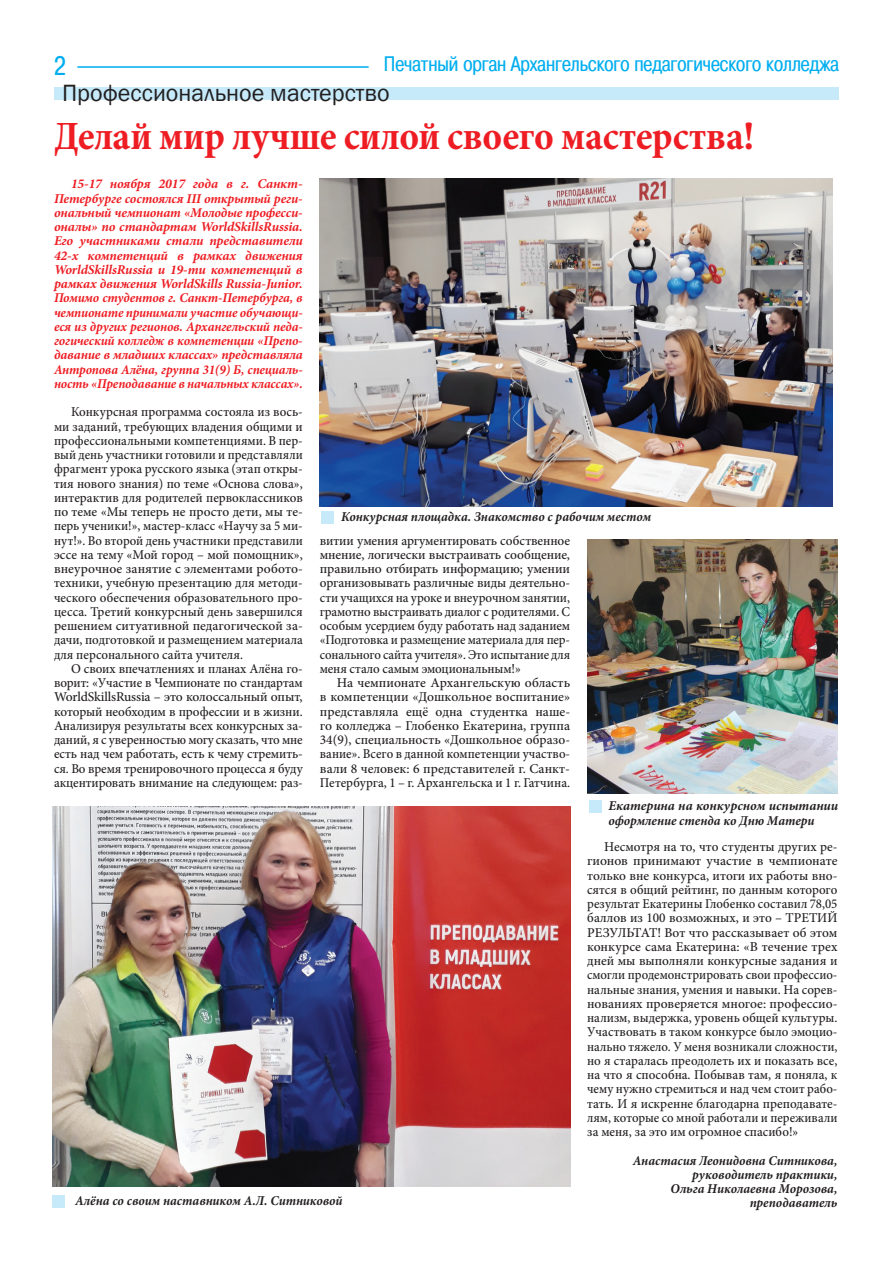
<style>
.page{position:relative;width:893px;height:1263px;background:#fff}
.page>*{position:absolute;margin:0;border:0;box-sizing:border-box;transform-origin:0 0}
.t1{font:700 condensed 40.5px "Minion Pro";letter-spacing:-.01em;color:#ee1d23}
.t2{font:26.55px "Pragmatica Cond C";color:#00aeef}
.t3{font:24.15px "Franklin Gothic";color:#231f20}
.t4{font:21px "Pragmatica Cond C";color:#00aeef}
.t5{font:500 13.5px/14.2px "Minion Pro";letter-spacing:-.005em;color:#231f20;text-align:justify}
.t6{font:500 13.5px/14.2px "Minion Pro";letter-spacing:-.005em;color:#231f20;text-align:justify;scale:.96 1}
.t7{font:italic 700 13.5px/14.2px "Minion Pro";letter-spacing:-.01em;color:#ee1d23;text-align:justify}
.t8{font:italic 700 13.5px/14.2px "Minion Pro";color:#231f20;text-align:right;scale:.96 1}
.t9{font:italic 700 13.5px/14.2px "Minion Pro";color:#231f20}
</style>
<div class="page">
<hr style="left:77px;top:66px;width:292px;height:2px;background:#00aeef">
<div style="left:54px;top:88px;width:785px;height:12px;background:#c6eafa"></div>
<div style="left:589px;top:800px;width:13px;height:13px;background:#c6eafa"></div>
<div style="left:52px;top:1195px;width:13px;height:12px;background:#c6eafa"></div>
<div style="left:321px;top:511px;width:13px;height:13px;background:#c6eafa"></div>
<img style="left:52px;top:807px;width:519px;height:379px">
<img style="left:587px;top:539px;width:250px;height:254px">
<img style="left:320px;top:179px;width:512px;height:327px">
<h2 class="t2" style="left:54px;top:50px;width:13px">2</h2>
<h3 class="t4" style="left:384px;top:52px;width:457px">Печатный орган Архангельского педагогического колледжа</h3>
<h3 class="t3" style="left:62px;top:78px;width:329px">Профессиональное мастерство</h3>
<h1 class="t1" style="left:54px;top:109px;width:702px">Делай мир лучше силой своего мастерства!</h1>
<p class="t7" style="left:54px;top:177px;width:250px;text-indent:17px">15-17 ноября 2017 года в г. Санкт-Петербурге состоялся III открытый реги&shy;ональный чемпионат «Молодые професси&shy;оналы» по стандартам WorldSkillsRussia.<br>Его участниками стали представители 42-х компетенций в рамках движения WorldSkillsRussia и 19-ти компетенций в рамках движения WorldSkills Russia-Junior.<br>Помимо студентов г. Санкт-Петербурга, в чемпионате принимали участие обучающи&shy;еся из других регионов. Архангельский педа&shy;гогический колледж в компетенции «Препо&shy;давание в младших классах» представляла Антропова Алёна, группа 31(9) Б, специаль&shy;ность «Преподавание в начальных классах».</p>
<p class="t6" style="left:54px;top:405px;width:261px;text-indent:17px">Конкурсная программа состояла из вось&shy;ми заданий, требующих владения общими и профессиональными компетенциями. В пер&shy;вый день участники готовили и представляли фрагмент урока русского языка (этап откры&shy;тия нового знания) по теме «Основа слова», интерактив для родителей первоклассников по теме «Мы теперь не просто дети, мы те&shy;перь ученики!», мастер-класс «Научу за 5 ми&shy;нут!». Во второй день участники представили эссе на тему «Мой город – мой помощник», внеурочное занятие с элементами робото&shy;техники, учебную презентацию для методи&shy;ческого обеспечения образовательного про&shy;цесса. Третий конкурсный день завершился решением ситуативной педагогической за&shy;дачи, подготовкой и размещением материала для персонального сайта учителя.</p>
<p class="t5" style="left:54px;top:661px;width:250px;text-indent:17px">О своих впечатлениях и планах Алёна го&shy;ворит: «Участие в Чемпионате по стандартам WorldSkillsRussia – это колоссальный опыт, который необходим в профессии и в жизни.<br>Анализируя результаты всех конкурсных за&shy;даний, я с уверенностью могу сказать, что мне есть над чем работать, есть к чему стремить&shy;ся. Во время тренировочного процесса я буду акцентировать внимание на следующем: раз-</p>
<p class="t8" style="left:341px;top:510px;width:324px">Конкурсная площадка. Знакомство с рабочим местом</p>
<p class="t5" style="left:320px;top:533px;width:252px">витии умения аргументировать собственное мнение, логически выстраивать сообщение, правильно отбирать информацию; умении организовывать различные виды деятельно&shy;сти учащихся на уроке и внеурочном занятии, грамотно выстраивать диалог с родителями. С особым усердием буду работать над заданием «Подготовка и размещение материала для пер&shy;сонального сайта учителя». Это испытание для меня стало самым эмоциональным!»</p>
<p class="t5" style="left:320px;top:676px;width:252px;text-indent:17px">На чемпионате Архангельскую область в компетенции «Дошкольное воспитание» представляла ещё одна студентка наше&shy;го колледжа – Глобенко Екатерина, группа 34(9), специальность «Дошкольное образо&shy;вание». Всего в данной компетенции участво&shy;вали 8 человек: 6 представителей г. Санкт-Петербурга, 1 – г. Архангельска и 1 г. Гатчина.</p>
<p class="t9" style="left:608px;top:799px;width:231px">Екатерина на конкурсном испытании оформление стенда ко Дню Матери</p>
<p class="t8" style="left:75px;top:1193px;width:280px">Алёна со своим наставником А.Л. Ситниковой</p>
<p class="t5" style="left:587px;top:839px;width:252px;text-indent:17px">Несмотря на то, что студенты других ре&shy;гионов принимают участие в чемпионате только вне конкурса, итоги их работы вно&shy;сятся в общий рейтинг, по данным которого результат Екатерины Глобенко составил 78,05 баллов из 100 возможных, и это – ТРЕТИЙ РЕЗУЛЬТАТ! Вот что рассказывает об этом конкурсе сама Екатерина: «В течение трех дней мы выполняли конкурсные задания и смогли продемонстрировать свои профессио&shy;нальные знания, умения и навыки. На сорев&shy;нованиях проверяется многое: профессио&shy;нализм, выдержка, уровень общей культуры.<br>Участвовать в таком конкурсе было эмоцио&shy;нально тяжело. У меня возникали сложности, но я старалась преодолеть их и показать все, на что я способна. Побывав там, я поняла, к чему нужно стремиться и над чем стоит рабо&shy;тать. И я искренне благодарна преподавате&shy;лям, которые со мной работали и переживали за меня, за это им огромное спасибо!»</p>
<p class="t8" style="left:633px;top:1153px;width:215px">Анастасия Леонидовна Ситникова, руководитель практики,<br>Ольга Николаевна Морозова, преподаватель</p>
</div>
